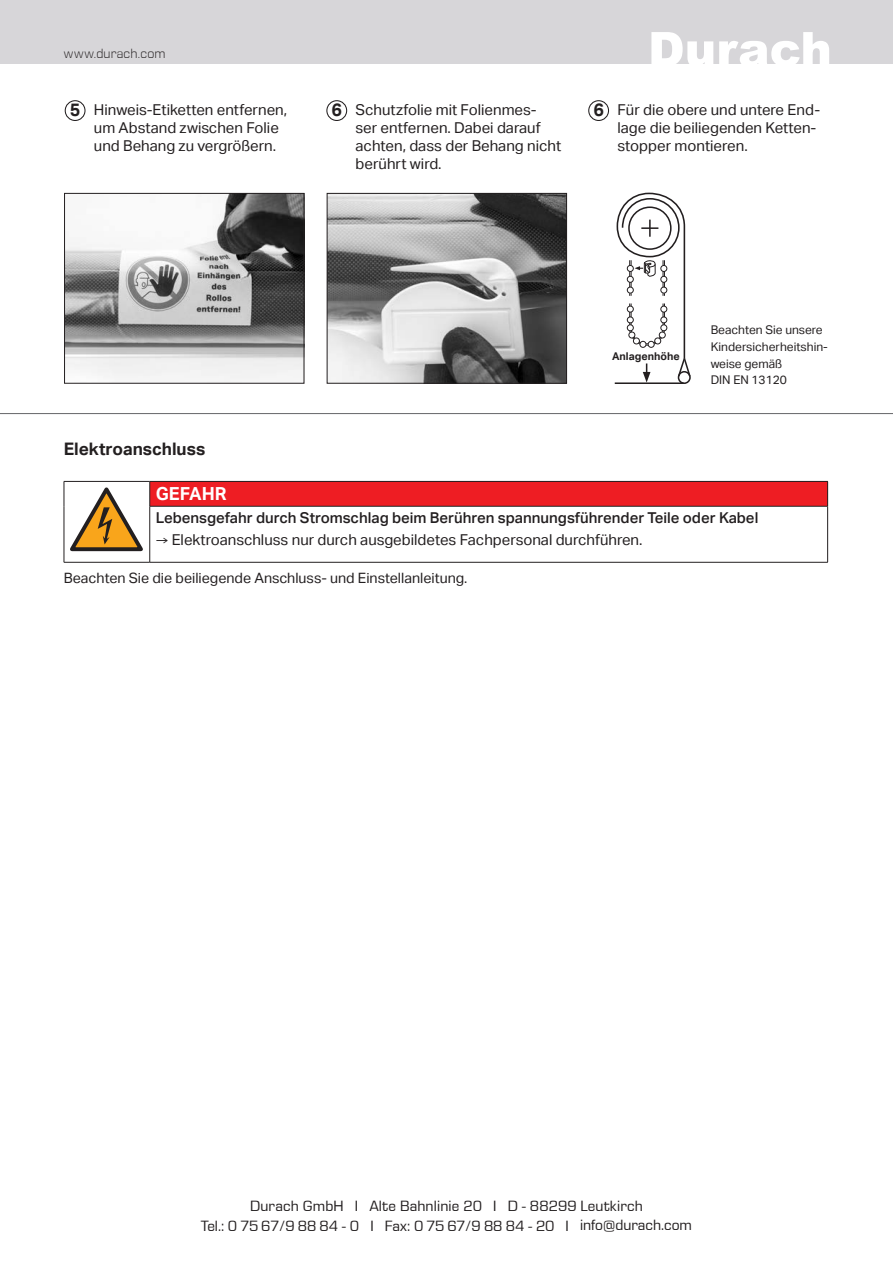
<style>
.page{position:relative;width:893px;height:1263px;background:#fff}
.page>*{position:absolute;margin:0;border:0;box-sizing:border-box;transform-origin:0 0}
.t1{font:700 18px "Aktiv Grotesk";color:#fff}
.t2{font:700 18px "Aktiv Grotesk";color:#231f20}
.t3{font:700 17.25px "Aktiv Grotesk";color:#231f20}
.t4{font:15px/18px "Aktiv Grotesk";color:#231f20}
.t5{font:15px/19.8px "Eurostile Next W1 G";letter-spacing:.01em;color:#231f20;text-align:center}
.t6{font:500 15px "Aktiv Grotesk";color:#231f20}
.t7{font:14.25px "Aktiv Grotesk";color:#231f20}
.t8{font:300 13.5px "Eurostile Next W1 G";letter-spacing:.015em;color:#231f20}
.t9{font:12px/16.5px "Aktiv Grotesk";color:#231f20}
.t10{font:700 10.65px "Aktiv Grotesk";color:#231f20}
</style>
<div class="page">
<div style="left:0;top:0;width:893px;height:64px;background:#d7d6d9"></div>
<svg style="left:651px;top:32px;width:178px;height:32px"></svg>
<div style="left:150px;top:481px;width:678px;height:25px;background:#ee1d23"></div>
<hr style="left:64px;top:481px;width:86px;height:1px;background:#231f20">
<hr style="left:64px;top:506px;width:1px;height:56px;background:#231f20">
<hr style="left:64px;top:562px;width:86px;height:1px;background:#231f20">
<hr style="left:150px;top:481px;width:678px;height:1px;background:#231f20">
<svg style="left:149px;top:482px;width:1px;height:24px"></svg>
<svg style="left:827px;top:482px;width:1px;height:24px"></svg>
<hr style="left:150px;top:506px;width:678px;height:1px;background:#231f20">
<hr style="left:149px;top:506px;width:1px;height:56px;background:#231f20">
<hr style="left:827px;top:506px;width:1px;height:56px;background:#231f20">
<hr style="left:150px;top:562px;width:678px;height:1px;background:#231f20">
<svg style="left:64px;top:482px;width:79px;height:69px"></svg>
<div style="left:65px;top:100px;width:21px;height:21px;border:1px solid #231f20;border-radius:50%"></div>
<div style="left:326px;top:100px;width:21px;height:21px;border:1px solid #231f20;border-radius:50%"></div>
<div style="left:588px;top:100px;width:21px;height:21px;border:1px solid #231f20;border-radius:50%"></div>
<img style="left:66px;top:195px;width:236px;height:186px">
<div style="left:64px;top:193px;width:240px;height:190px;border:1px solid #231f20"></div>
<img style="left:329px;top:195px;width:236px;height:186px">
<div style="left:327px;top:193px;width:240px;height:190px;border:1px solid #231f20"></div>
<hr style="left:615px;top:382px;width:69px;height:2px;background:#231f20">
<svg style="left:616px;top:192px;width:75px;height:192px"></svg>
<hr style="left:0;top:413px;width:893px;height:1px;background:#6c6d70">
<p class="t8" style="left:64px;top:46px;width:103px">www.durach.com</p>
<p class="t2" style="left:70px;top:100px;width:12px">5</p>
<p class="t2" style="left:331px;top:100px;width:12px">6</p>
<p class="t2" style="left:593px;top:100px;width:12px">6</p>
<p class="t4" style="left:94px;top:101px;width:195px">Hinweis-Etiketten entfernen, um Abstand zwischen Folie und Behang zu vergrößern.</p>
<p class="t4" style="left:356px;top:101px;width:207px">Schutzfolie mit Folienmes&shy;ser entfernen. Dabei darauf achten, dass der Behang nicht berührt wird.</p>
<p class="t4" style="left:617px;top:101px;width:204px">Für die obere und untere End&shy;lage die beiliegenden Ketten&shy;stopper montieren.</p>
<p class="t10" style="left:612px;top:350px;width:69px">Anlagenhöhe</p>
<p class="t9" style="left:711px;top:322px;width:119px">Beachten Sie unsere<br>Kindersicherheitshin&shy;weise gemäß<br>DIN EN 13120</p>
<p class="t3" style="left:64px;top:439px;width:143px">Elektroanschluss</p>
<p class="t1" style="left:156px;top:483px;width:72px">GEFAHR</p>
<p class="t6" style="left:156px;top:509px;width:604px">Lebensgefahr durch Stromschlag beim Berühren spannungsführender Teile oder Kabel</p>
<p class="t4" style="left:156px;top:531px;width:488px">→ Elektroanschluss nur durch ausgebildetes Fachpersonal durchführen.</p>
<p class="t7" style="left:64px;top:569px;width:405px">Beachten Sie die beiliegende Anschluss- und Einstellanleitung.</p>
<p class="t5" style="left:201px;top:1195px;width:493px">Durach GmbH I Alte Bahnlinie 20 I D - 88299 Leutkirch<br>Tel.: 0 75 67/9 88 84 - 0 I Fax: 0 75 67/9 88 84 - 20 I info@durach.com</p>
</div>
